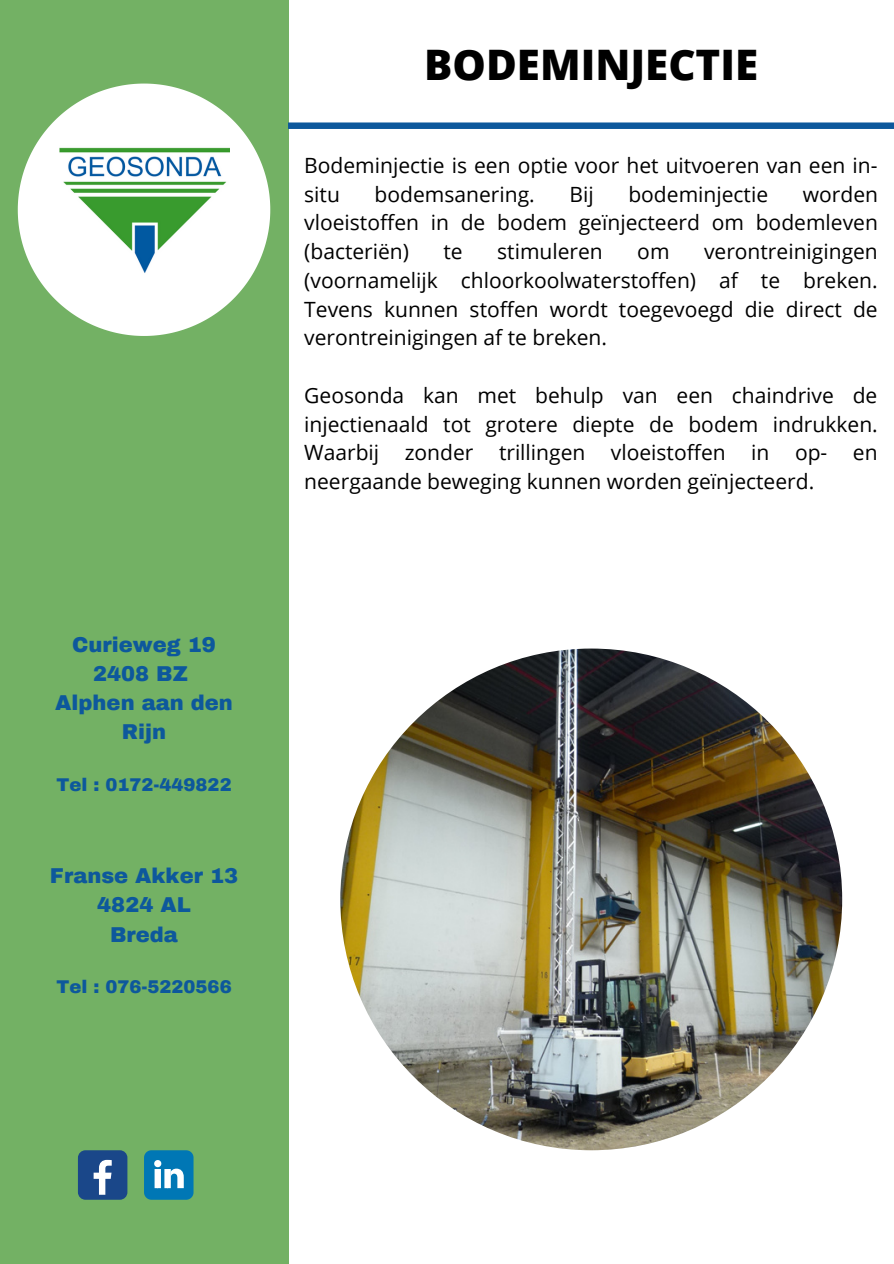
<style>
.page{position:relative;width:894px;height:1264px;background:#fff}
.page>*{position:absolute;margin:0;border:0;box-sizing:border-box;transform-origin:0 0}
.t1{font:800 42px "Open Sans";color:#000}
.t2{font:21px/28.8px "Open Sans";color:#000;text-align:justify}
.t3{font:900 21px/29.2px "Archivo";color:#0d589c;text-align:center}
.t4{font:900 18px "Archivo";color:#0d589c}
</style>
<div class="page">
<div style="left:0;top:0;width:288px;height:1263px;background:#73b164"></div>
<svg style="left:288px;top:122px;width:605px;height:7px;background:#1e64a3"></svg>
<div style="left:78px;top:1150px;width:49px;height:49px;background:#1a4789;border-radius:8px"></div>
<svg style="left:94px;top:1159px;width:18px;height:35px"></svg>
<svg style="left:144px;top:1150px;width:49px;height:49px;background:#2f90c0"></svg>
<svg style="left:18px;top:84px;width:252px;height:252px;fill:#fff"></svg>
<img style="left:59px;top:126px;width:170px;height:170px">
<img style="left:340px;top:648px;width:501px;height:502px;border-radius:50%">
<p class="t3" style="left:55px;top:630px;width:179px">Curieweg 19<br>2408 BZ<br>Alphen aan den<br>Rijn</p>
<p class="t4" style="left:56px;top:775px;width:177px">Tel : 0172-449822</p>
<p class="t3" style="left:50px;top:861px;width:189px">Franse Akker 13<br>4824 AL<br>Breda</p>
<p class="t4" style="left:56px;top:977px;width:177px">Tel : 076-5220566</p>
<h1 class="t1" style="left:424px;top:35px;width:335px">BODEMINJECTIE</h1>
<p class="t2" style="left:304px;top:150px;width:574px">Bodeminjectie is een optie voor het uitvoeren van een in&shy;situ</p>
<p class="t2" style="left:304px;top:179px;width:575px;text-indent:498px">worden vloeistoffen in de bodem geïnjecteerd om bodemleven (bacteriën)</p>
<p class="t2" style="left:374px;top:179px;width:162px">bodemsanering.</p>
<p class="t2" style="left:569px;top:179px;width:26px">Bij</p>
<p class="t2" style="left:628px;top:179px;width:141px">bodeminjectie</p>
<p class="t2" style="left:443px;top:237px;width:21px">te</p>
<p class="t2" style="left:497px;top:237px;width:107px">stimuleren</p>
<p class="t2" style="left:637px;top:237px;width:34px">om</p>
<p class="t2" style="left:304px;top:237px;width:575px;text-indent:399px">verontreinigingen (voornamelijk chloorkoolwaterstoffen) af te breken.<br>Tevens kunnen stoffen wordt toegevoegd die direct de verontreinigingen af te breken.</p>
<p class="t2" style="left:304px;top:380px;width:575px">Geosonda kan met behulp van een chaindrive de injectienaald tot grotere diepte de bodem indrukken.<br>Waarbij zonder trillingen vloeistoffen in op- en neergaande beweging kunnen worden geïnjecteerd.</p>
</div>
